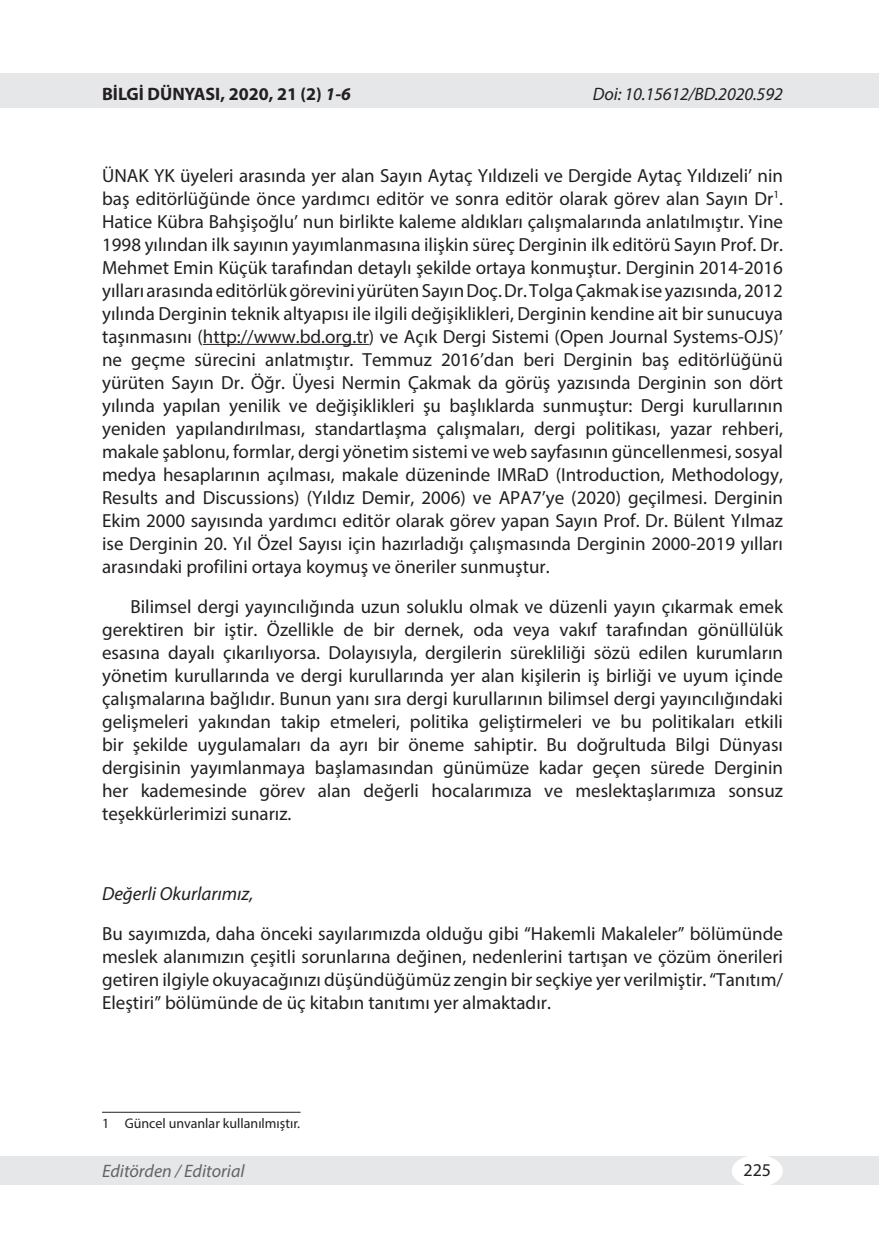
<style>
.page{position:relative;width:879px;height:1253px;background:#fff}
.page>*{position:absolute;margin:0;border:0;box-sizing:border-box;transform-origin:0 0}
.t1{font:19px/23px "Myriad Pro";color:#231f20;text-align:justify}
.t2{font:italic 19px "Myriad Pro";color:#231f20}
.t3{font:700 18px "Myriad Pro";color:#231f20}
.t4{font:italic 18px "Myriad Pro";letter-spacing:-.01em;color:#231f20}
.t5{font:italic 18px "Myriad Pro";color:#636366}
.t6{font:18px "Myriad Pro";color:#231f20}
.t7{font:14px "Myriad Pro";color:#231f20}
.s1{font-style:italic}
</style>
<div class="page">
<div style="left:0;top:74px;width:879px;height:34px;background:#e6e7e9"></div>
<div style="left:0;top:1156px;width:879px;height:28px;background:#e6e7e9"></div>
<div style="left:732px;top:1155px;width:51px;height:32px;background:#fff;border-radius:50%"></div>
<hr style="left:203px;top:344px;width:166px;height:1px;background:#231f20">
<hr style="left:102px;top:1112px;width:198px;height:1px;background:#231f20">
<p class="t3" style="left:102px;top:82px;width:250px">BİLGİ DÜNYASI, 2020, 21 (2) <span class="s1">1-6</span></p>
<p class="t4" style="left:593px;top:83px;width:191px">Doi: 10.15612/BD.2020.592</p>
<p class="t1" style="left:102px;top:163px;width:682px">ÜNAK YK üyeleri arasında yer alan Sayın Aytaç Yıldızeli ve Dergide Aytaç Yıldızeli’ nin baş editörlüğünde önce yardımcı editör ve sonra editör olarak görev alan Sayın Dr<sup>1</sup>.<br>Hatice Kübra Bahşişoğlu’ nun birlikte kaleme aldıkları çalışmalarında anlatılmıştır. Yine 1998 yılından ilk sayının yayımlanmasına ilişkin süreç Derginin ilk editörü Sayın Prof. Dr.<br>Mehmet Emin Küçük tarafından detaylı şekilde ortaya konmuştur. Derginin 2014-2016 yılları arasında editörlük görevini yürüten Sayın Doç. Dr. Tolga Çakmak ise yazısında, 2012 yılında Derginin teknik altyapısı ile ilgili değişiklikleri, Derginin kendine ait bir sunucuya taşınmasını (http://www.bd.org.tr) ve Açık Dergi Sistemi (Open Journal Systems-OJS)’ ne geçme sürecini anlatmıştır. Temmuz 2016’dan beri Derginin baş editörlüğünü yürüten Sayın Dr. Öğr. Üyesi Nermin Çakmak da görüş yazısında Derginin son dört yılında yapılan yenilik ve değişiklikleri şu başlıklarda sunmuştur: Dergi kurullarının yeniden yapılandırılması, standartlaşma çalışmaları, dergi politikası, yazar rehberi, makale şablonu, formlar, dergi yönetim sistemi ve web sayfasının güncellenmesi, sosyal medya hesaplarının açılması, makale düzeninde IMRaD (Introduction, Methodology, Results and Discussions) (Yıldız Demir, 2006) ve APA7’ye (2020) geçilmesi. Derginin Ekim 2000 sayısında yardımcı editör olarak görev yapan Sayın Prof. Dr. Bülent Yılmaz ise Derginin 20. Yıl Özel Sayısı için hazırladığı çalışmasında Derginin 2000-2019 yılları arasındaki profilini ortaya koymuş ve öneriler sunmuştur.</p>
<p class="t1" style="left:102px;top:594px;width:682px;text-indent:28px">Bilimsel dergi yayıncılığında uzun soluklu olmak ve düzenli yayın çıkarmak emek gerektiren bir iştir. Özellikle de bir dernek, oda veya vakıf tarafından gönüllülük esasına dayalı çıkarılıyorsa. Dolayısıyla, dergilerin sürekliliği sözü edilen kurumların yönetim kurullarında ve dergi kurullarında yer alan kişilerin iş birliği ve uyum içinde çalışmalarına bağlıdır. Bunun yanı sıra dergi kurullarının bilimsel dergi yayıncılığındaki gelişmeleri yakından takip etmeleri, politika geliştirmeleri ve bu politikaları etkili bir şekilde uygulamaları da ayrı bir öneme sahiptir. Bu doğrultuda Bilgi Dünyası dergisinin yayımlanmaya başlamasından günümüze kadar geçen sürede Derginin her kademesinde görev alan değerli hocalarımıza ve meslektaşlarımıza sonsuz teşekkürlerimizi sunarız.</p>
<p class="t2" style="left:102px;top:882px;width:153px">Değerli Okurlarımız,</p>
<p class="t1" style="left:102px;top:922px;width:682px">Bu sayımızda, daha önceki sayılarımızda olduğu gibi “Hakemli Makaleler” bölümünde meslek alanımızın çeşitli sorunlarına değinen, nedenlerini tartışan ve çözüm önerileri getiren ilgiyle okuyacağınızı düşündüğümüz zengin bir seçkiye yer verilmiştir. “Tanıtım/ Eleştiri” bölümünde de üç kitabın tanıtımı yer almaktadır.</p>
<p class="t7" style="left:102px;top:1115px;width:199px">1 Güncel unvanlar kullanılmıştır.</p>
<p class="t5" style="left:102px;top:1160px;width:144px">Editörden / Editorial</p>
<p class="t6" style="left:743px;top:1159px;width:29px">225</p>
</div>
